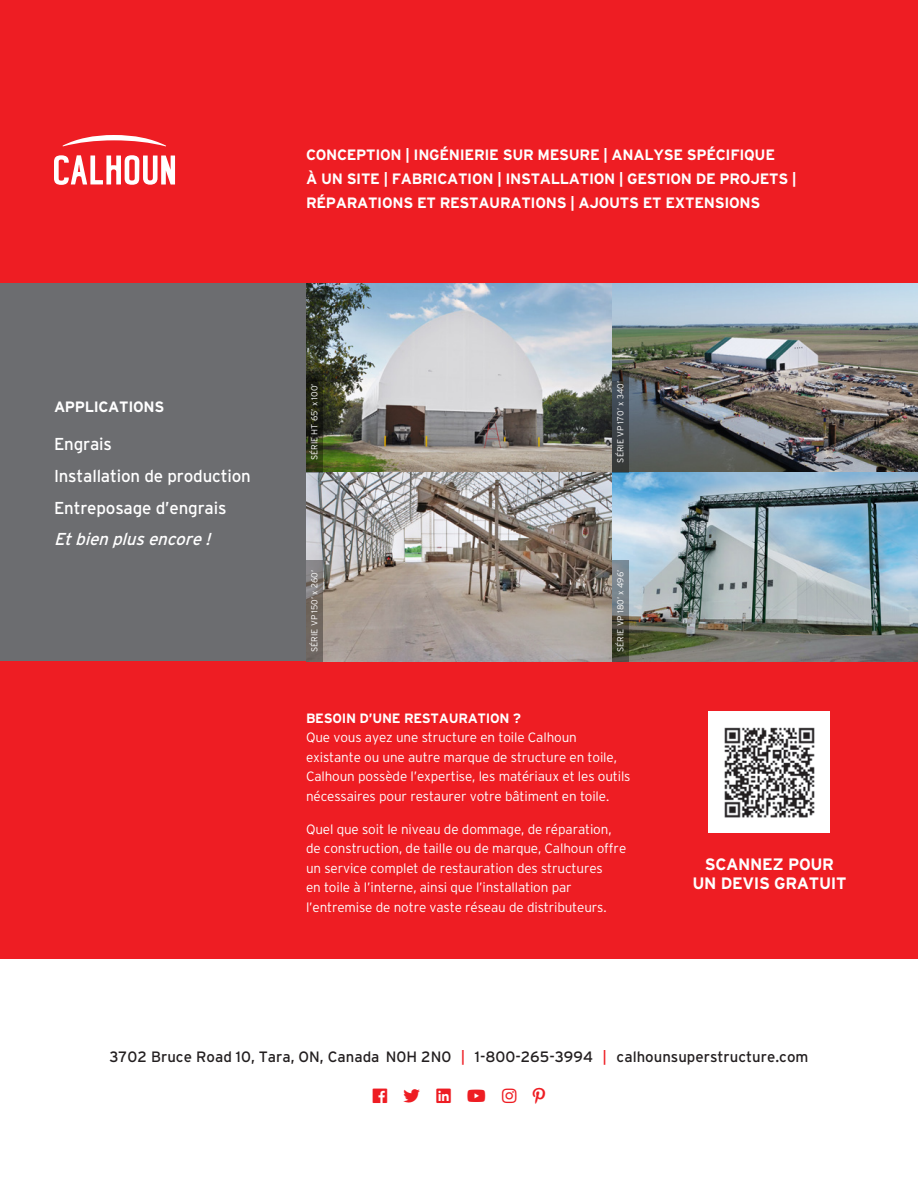
<style>
.page{position:relative;width:918px;height:1188px;background:#fff}
.page>*{position:absolute;margin:0;border:0;box-sizing:border-box;transform-origin:0 0}
.t1{font:17.25px "Interstate";letter-spacing:-.01em;color:#fff}
.t2{font:italic 17.25px "Interstate";color:#fff}
.t3{font:700 16.5px/19.8px "Interstate";letter-spacing:-.02em;color:#fff;text-align:center}
.Heading{font:700 15px/24px "Interstate";letter-spacing:-.02em;color:#fff}
.t4{font:15px "Interstate";color:#231f20}
.Body{font:300 13.5px/19.5px "Interstate";letter-spacing:-.01em;color:#fff}
.Heading-2{font:700 13.5px "Interstate";letter-spacing:-.02em;color:#fff}
.Dimensions{font:300 8.7px "Interstate";color:#fff}
.s1{color:#ee1d23}
</style>
<div class="page">
<div style="left:0;top:0;width:918px;height:958px;background:#ee1d23"></div>
<div style="left:0;top:284px;width:306px;height:378px;background:#6c6d70"></div>
<img style="left:306px;top:284px;width:612px;height:378px">
<svg style="left:54px;top:155px;width:121px;height:30px"></svg>
<svg style="left:62px;top:135px;width:104px;height:11px"></svg>
<div style="left:709px;top:712px;width:121px;height:121px;background:#fff"></div>
<img style="left:724px;top:727px;width:91px;height:91px">
<svg style="left:306px;top:371px;width:16px;height:101px;background:#232812"></svg>
<svg style="left:612px;top:371px;width:16px;height:101px;background:#3b4146"></svg>
<svg style="left:306px;top:560px;width:16px;height:102px;background:#766e69"></svg>
<svg style="left:612px;top:560px;width:16px;height:102px;background:#5e6561"></svg>
<p class="Heading" style="left:306px;top:143px;width:492px">CONCEPTION | INGÉNIERIE SUR MESURE | ANALYSE SPÉCIFIQUE<br>À UN SITE | FABRICATION | INSTALLATION | GESTION DE PROJETS |<br>RÉPARATIONS ET RESTAURATIONS | AJOUTS ET EXTENSIONS</p>
<p class="Heading" style="left:54px;top:394px;width:112px">APPLICATIONS</p>
<p class="t1" style="left:54px;top:434px;width:59px">Engrais</p>
<p class="t1" style="left:54px;top:466px;width:198px">Installation de production</p>
<p class="t1" style="left:54px;top:498px;width:174px">Entreposage d’engrais</p>
<p class="t2" style="left:54px;top:530px;width:163px">Etbienplusencore!</p>
<p class="Dimensions" style="left:310px;top:460px;width:78px;rotate:-90deg">SÉRIE HT 65’ x 100’</p>
<p class="Dimensions" style="left:616px;top:463px;width:83px;rotate:-90deg">SÉRIE VP 170’ x 340’</p>
<p class="Dimensions" style="left:310px;top:652px;width:83px;rotate:-90deg">SÉRIE VP 150’ x 260’</p>
<p class="Dimensions" style="left:616px;top:652px;width:84px;rotate:-90deg">SÉRIE VP 180’ x 496’</p>
<p class="Heading-2" style="left:306px;top:710px;width:216px">BESOIN D’UNE RESTAURATION ?</p>
<p class="Body" style="left:306px;top:727px;width:326px">Que vous ayez une structure en toile Calhoun existante ou une autre marque de structure en toile, Calhoun possède l’expertise, les matériaux et les outils nécessaires pour restaurer votre bâtiment en toile.</p>
<p class="Body" style="left:306px;top:819px;width:322px">Quel que soit le niveau de dommage, de réparation, de construction, de taille ou de marque, Calhoun offre un service complet de restauration des structures<br>en toile à l’interne, ainsi que l’installation par l’entremise de notre vaste réseau de distributeurs.</p>
<p class="t3" style="left:692px;top:854px;width:156px">SCANNEZ POUR<br>UN DEVIS GRATUIT</p>
<p class="t4" style="left:109px;top:1048px;width:701px">3702 Bruce Road 10, Tara, ON, Canada N0H 2N0 <span class="s1">|</span> 1-800-265-3994 <span class="s1">|</span> calhounsuperstructure.com</p>
</div>
